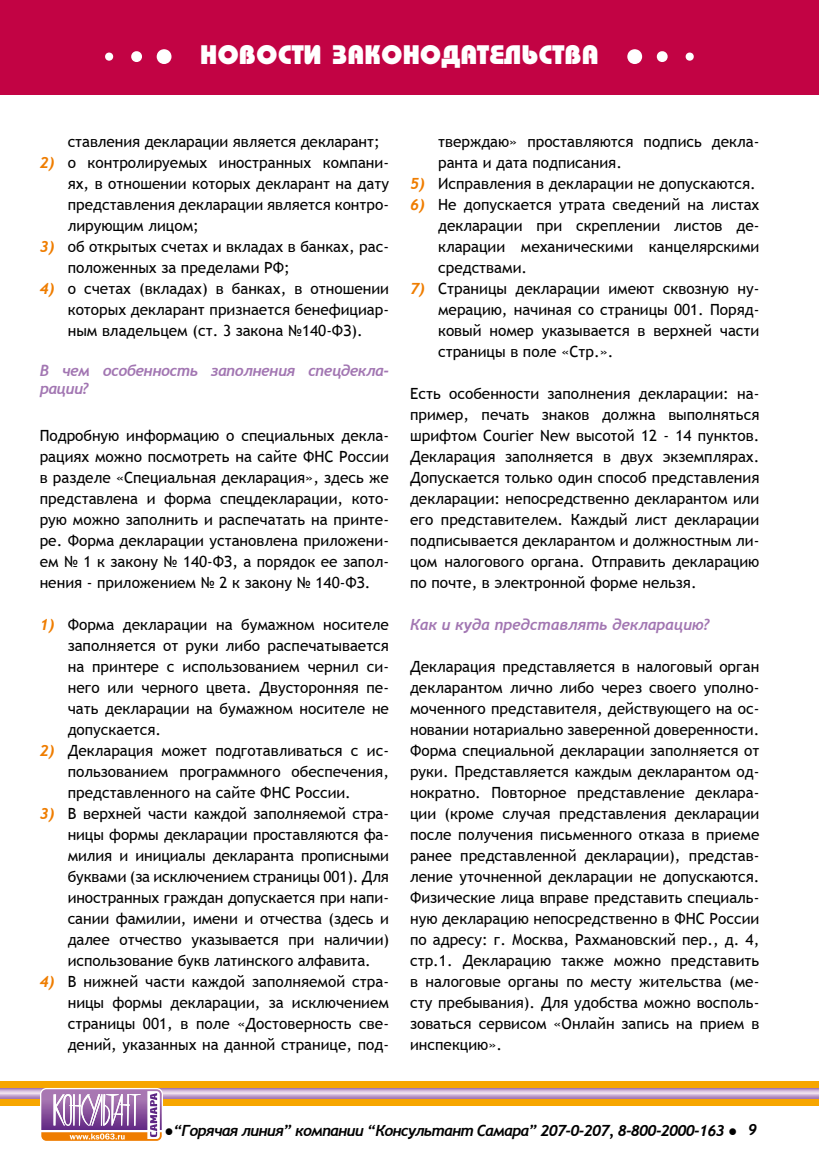
<style>
.page{position:relative;width:819px;height:1166px;background:#fff}
.page>*{position:absolute;margin:0;border:0;box-sizing:border-box;transform-origin:0 0}
.t1{font:800 26.78px "Bauhaus C";color:#fff}
.t2{font:15.4px/21px "Trebuchet MS";color:#000;text-align:justify}
.t3{font:italic 700 15.4px "Trebuchet";letter-spacing:-.045em;color:#000}
.t4{font:italic 700 15.4px/18.6px "Trebuchet";letter-spacing:-.02em;color:#a276b2}
.t5{font:italic 700 15.4px "Trebuchet";color:#a276b2}
.s1{font-family:"Trebuchet";font-weight:700;font-style:italic;color:#ef7d00}
</style>
<div class="page">
<div style="left:0;top:1081px;width:819px;height:7px;background:#f7a600"></div>
<svg style="left:0;top:1088px;width:819px;height:10px;background:#caaed2"></svg>
<div style="left:0;top:1099px;width:819px;height:6px;background:#f7a600"></div>
<svg style="left:40px;top:1088px;width:123px;height:53px"></svg>
<div style="left:0;top:0;width:819px;height:94px;background:#c20344"></div>
<svg style="left:157px;top:49px;width:14px;height:15px"></svg>
<svg style="left:131px;top:51px;width:11px;height:11px"></svg>
<svg style="left:105px;top:53px;width:8px;height:8px"></svg>
<svg style="left:627px;top:49px;width:15px;height:15px"></svg>
<svg style="left:656px;top:51px;width:11px;height:11px"></svg>
<svg style="left:685px;top:53px;width:8px;height:8px"></svg>
<h1 class="t1" style="left:200px;top:38px;width:400px">НОВОСТИ ЗАКОНОДАТЕЛЬСТВА</h1>
<p class="t2" style="left:68px;top:131px;width:313px">ставления декларации является декларант;</p>
<p class="t2" style="left:68px;top:152px;width:323px;text-indent:-28px"><span class="s1">2)</span> о контролируемых иностранных компани&shy;ях, в отношении которых декларант на дату представления декларации является контро&shy;лирующим лицом;</p>
<p class="t2" style="left:68px;top:236px;width:323px;text-indent:-28px"><span class="s1">3)</span> об открытых счетах и вкладах в банках, рас&shy;положенных за пределами РФ;</p>
<p class="t2" style="left:68px;top:278px;width:323px;text-indent:-28px"><span class="s1">4)</span> о счетах (вкладах) в банках, в отношении которых декларант признается бенефициар&shy;ным владельцем (ст. 3 закона №140-ФЗ).</p>
<p class="t4" style="left:40px;top:361px;width:351px">В чем особенность заполнения спецдекла&shy;рации?</p>
<p class="t2" style="left:40px;top:425px;width:351px">Подробную информацию о специальных декла&shy;рациях можно посмотреть на сайте ФНС России в разделе «Специальная декларация», здесь же представлена и форма спецдекларации, кото&shy;рую можно заполнить и распечатать на принте&shy;ре. Форма декларации установлена приложени&shy;ем № 1 к закону № 140-ФЗ, а порядок ее запол&shy;нения - приложением № 2 к закону № 140-ФЗ.</p>
<p class="t2" style="left:68px;top:614px;width:323px;text-indent:-28px"><span class="s1">1)</span> Форма декларации на бумажном носителе заполняется от руки либо распечатывается на принтере с использованием чернил си&shy;него или черного цвета. Двусторонняя пе&shy;чать декларации на бумажном носителе не допускается.</p>
<p class="t2" style="left:68px;top:740px;width:323px;text-indent:-28px"><span class="s1">2)</span> Декларация может подготавливаться с ис&shy;пользованием программного обеспечения, представленного на сайте ФНС России.</p>
<p class="t2" style="left:68px;top:803px;width:323px;text-indent:-28px"><span class="s1">3)</span> В верхней части каждой заполняемой стра&shy;ницы формы декларации проставляются фа&shy;милия и инициалы декларанта прописными буквами (за исключением страницы 001). Для иностранных граждан допускается при напи&shy;сании фамилии, имени и отчества (здесь и далее отчество указывается при наличии) использование букв латинского алфавита.</p>
<p class="t2" style="left:68px;top:971px;width:323px;text-indent:-28px"><span class="s1">4)</span> В нижней части каждой заполняемой стра&shy;ницы формы декларации, за исключением страницы 001, в поле «Достоверность све&shy;дений, указанных на данной странице, под-</p>
<p class="t2" style="left:438px;top:131px;width:323px">тверждаю» проставляются подпись декла&shy;ранта и дата подписания.</p>
<p class="t2" style="left:410px;top:173px;width:347px"><span class="s1">5)</span> Исправления в декларации не допускаются.</p>
<p class="t2" style="left:438px;top:194px;width:323px;text-indent:-28px"><span class="s1">6)</span> Не допускается утрата сведений на листах декларации при скреплении листов де&shy;кларации механическими канцелярскими средствами.</p>
<p class="t2" style="left:438px;top:278px;width:323px;text-indent:-28px"><span class="s1">7)</span> Страницы декларации имеют сквозную ну&shy;мерацию, начиная со страницы 001. Поряд&shy;ковый номер указывается в верхней части страницы в поле «Стр.».</p>
<p class="t2" style="left:410px;top:383px;width:351px">Есть особенности заполнения декларации: на&shy;пример, печать знаков должна выполняться шрифтом Courier New высотой 12 - 14 пунктов.<br>Декларация заполняется в двух экземплярах.<br>Допускается только один способ представления декларации: непосредственно декларантом или его представителем. Каждый лист декларации подписывается декларантом и должностным ли&shy;цом налогового органа. Отправить декларацию по почте, в электронной форме нельзя.</p>
<p class="t5" style="left:410px;top:615px;width:301px">Как и куда представлять декларацию?</p>
<p class="t2" style="left:410px;top:656px;width:351px">Декларация представляется в налоговый орган декларантом лично либо через своего уполно&shy;моченного представителя, действующего на ос&shy;новании нотариально заверенной доверенности.<br>Форма специальной декларации заполняется от руки. Представляется каждым декларантом од&shy;нократно. Повторное представление деклара&shy;ции (кроме случая представления декларации после получения письменного отказа в приеме ранее представленной декларации), представ&shy;ление уточненной декларации не допускаются.<br>Физические лица вправе представить специаль&shy;ную декларацию непосредственно в ФНС России по адресу: г. Москва, Рахмановский пер., д. 4, стр.1. Декларацию также можно представить в налоговые органы по месту жительства (ме&shy;сту пребывания). Для удобства можно восполь&shy;зоваться сервисом «Онлайн запись на прием в инспекцию».</p>
<p class="t3" style="left:165px;top:1121px;width:594px">●“Горячая линия” компании “Консультант Самара” 207-0-207, 8-800-2000-163 ● 9</p>
</div>
